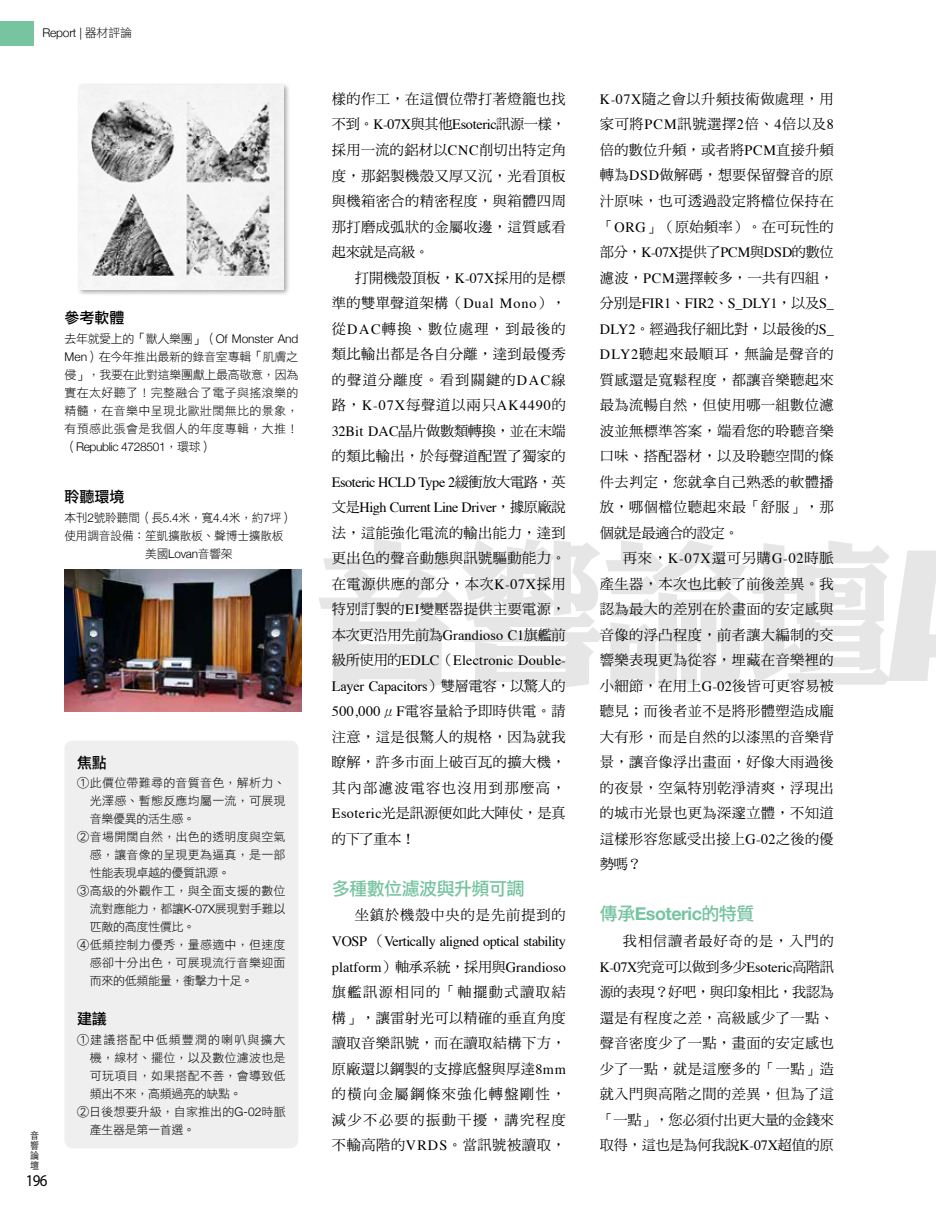
<style>
.page{position:relative;width:936px;height:1212px;background:#fff}
.page>*{position:absolute;margin:0;border:0;box-sizing:border-box;transform-origin:0 0}
.t1{font:157.5px "DF Li King Hei Std W8";color:#000;scale:.94 1}
.t2{font:700 18px "Helvetica Neue";letter-spacing:-.03em;color:#77c4a1}
.t3{font:18px "DF Li Hei Std W5";letter-spacing:-.03em;color:#77c4a1}
.t4{font:16.5px "Myriad Pro";color:#000;scale:.91 1}
.t5{font:15px "DF Li Hei Std W5";color:#000}
.t6{font:14.25px/25.5px "DF Ming Std W5";letter-spacing:.025em;color:#000;text-align:justify}
.t7{font:14.25px/25.5px "Times";letter-spacing:-.025em;color:#000}
.t8{font:14.25px/25.5px "Times";letter-spacing:.015em;color:#000}
.t9{font:14.25px "Times";color:#000}
.t10{font:14.25px "Times";letter-spacing:.06em;color:#000}
.t11{font:14.25px "DF Ming Std W5";letter-spacing:.06em;color:#000}
.t12{font:14.25px "DF Ming Std W5";letter-spacing:.075em;color:#000}
.t13{font:12px/18px "DF Li Hei Std W3";letter-spacing:.02em;color:#000;text-align:justify}
.t14{font:12px "DF Li Hei Std W3";letter-spacing:-.03em;color:#000}
.t15{font:300 12px "Helvetica Neue";letter-spacing:-.03em;color:#000}
.t16{font:12px "DF Li Hei Std W3";letter-spacing:-.025em;color:#000}
.t17{font:12px "DF Li Hei Std W3";letter-spacing:-.02em;color:#000}
.t18{font:12px "DF Li Hei Std W3";letter-spacing:.09em;color:#000}
.t19{font:300 9.9px/10.2px "ST Heiti TC";color:#000;text-align:justify;scale:.91 1}
.s1{font-family:"DF Li Hei Std W3";font-weight:400}
.s2{font-family:"Helvetica Neue";font-weight:300}
.s3{font-family:"Times"}
.s4{font-family:"DF Ming Std W5"}
.s5{font-family:"DF Li Hei Std W5";font-weight:400}
</style>
<div class="page">
<div style="left:77px;top:82px;width:213px;height:214px;background:#000;opacity:.35"></div>
<img style="left:79px;top:85px;width:204px;height:204px">
<div style="left:64px;top:741px;width:234px;height:407px;background:#efefef;border-radius:9px"></div>
<img style="left:64px;top:569px;width:237px;height:143px">
<div style="left:0;top:21px;width:33px;height:24px;background:#77c4a1"></div>
<p class="t15" style="left:43px;top:23px;width:91px">Report | <span class="s1">器材評論</span></p>
<p class="t5" style="left:64px;top:310px;width:61px">參考軟體</p>
<p class="t13" style="left:64px;top:329px;width:235px">去年就愛上的「獸人樂團」（<span class="s2">Of Monster And Men</span>）在今年推出最新的錄音室專輯「肌膚之侵」，我要在此對這樂團獻上最高敬意，因為實在太好聽了！完整融合了電子與搖滾樂的精髓，在音樂中呈現北歐壯闊無比的景象，有預感此張會是我個人的年度專輯，大推！</p>
<p class="t15" style="left:64px;top:437px;width:149px"><span class="s1">（</span>Republic 4728501<span class="s1">，環球）</span></p>
<p class="t5" style="left:64px;top:488px;width:61px">聆聽環境</p>
<p class="t13" style="left:64px;top:508px;width:230px">本刊<span class="s2">2</span>號聆聽間（長<span class="s2">5.4</span>米，寬<span class="s2">4.4</span>米，約<span class="s2">7</span>坪）</p>
<p class="t17" style="left:64px;top:529px;width:221px">使用調音設備：笙凱擴散板、聲博士擴散板</p>
<p class="t13" style="left:145px;top:544px;width:89px">美國<span class="s2">Lovan</span>音響架</p>
<p class="t19" style="left:30px;top:1129px;width:11px">音響論壇</p>
<p class="t4" style="left:26px;top:1170px;width:25px">196</p>
<p class="t5" style="left:77px;top:754px;width:31px">焦點</p>
<p class="t13" style="left:77px;top:774px;width:210px">①此價位帶難尋的音質音色，解析力、</p>
<p class="t13" style="left:90px;top:792px;width:197px">光澤感、暫態反應均屬一流，可展現</p>
<p class="t14" style="left:90px;top:813px;width:107px">音樂優異的活生感。</p>
<p class="t13" style="left:77px;top:828px;width:210px">②音場開闊自然，出色的透明度與空氣</p>
<p class="t13" style="left:90px;top:846px;width:197px">感，讓音像的呈現更為逼真，是一部</p>
<p class="t14" style="left:90px;top:867px;width:142px">性能表現卓越的優質訊源。</p>
<p class="t13" style="left:77px;top:882px;width:210px">③高級的外觀作工，與全面支援的數位</p>
<p class="t16" style="left:90px;top:903px;width:197px">流對應能力，都讓<span class="s2">K-07X</span>展現對手難以</p>
<p class="t14" style="left:90px;top:921px;width:107px">匹敵的高度性價比。</p>
<p class="t13" style="left:77px;top:936px;width:210px">④低頻控制力優秀，量感適中，但速度</p>
<p class="t13" style="left:90px;top:954px;width:197px">感卻十分出色，可展現流行音樂迎面</p>
<p class="t14" style="left:90px;top:975px;width:165px">而來的低頻能量，衝擊力十足。</p>
<p class="t5" style="left:77px;top:1010px;width:31px">建議</p>
<p class="t18" style="left:77px;top:1033px;width:210px">①建議搭配中低頻豐潤的喇叭與擴大</p>
<p class="t13" style="left:90px;top:1048px;width:197px">機，線材、擺位，以及數位濾波也是</p>
<p class="t13" style="left:90px;top:1066px;width:197px">可玩項目，如果搭配不善，會導致低</p>
<p class="t14" style="left:90px;top:1087px;width:153px">頻出不來，高頻過亮的缺點。</p>
<p class="t13" style="left:77px;top:1102px;width:210px">②日後想要升級，自家推出的<span class="s2">G-02</span>時脈</p>
<p class="t14" style="left:90px;top:1123px;width:107px">產生器是第一首選。</p>
<p class="t6" style="left:600px;top:86px;width:235px"><span class="s3">K-07X</span>隨之會以升頻技術做處理，用家可將<span class="s3">PCM</span>訊號選擇<span class="s3">2</span>倍、<span class="s3">4</span>倍以及<span class="s3">8</span>倍的數位升頻，或者將<span class="s3">PCM</span>直接升頻轉為<span class="s3">DSD</span>做解碼，想要保留聲音的原汁原味，也可透過設定將檔位保持在「<span class="s3">ORG</span>」（原始頻率）。在可玩性的</p>
<p class="t9" style="left:600px;top:239px;width:235px"><span class="s4">部分，</span>K-07X<span class="s4">提供了</span>PCM<span class="s4">與</span>DSD<span class="s4">的數位</span></p>
<p class="t6" style="left:600px;top:264px;width:235px">濾波，<span class="s3">PCM</span>選擇較多，一共有四組，</p>
<p class="t8" style="left:600px;top:289px;width:235px"><span class="s4">分別是</span>FIR1<span class="s4">、</span>FIR2<span class="s4">、</span>S_DLY1<span class="s4">，以及</span>S_</p>
<p class="t6" style="left:600px;top:315px;width:235px"><span class="s3">DLY2</span>。經過我仔細比對，以最後的<span class="s3">S_ DLY2</span>聽起來最順耳，無論是聲音的質感還是寬鬆程度，都讓音樂聽起來最為流暢自然，但使用哪一組數位濾波並無標準答案，端看您的聆聽音樂口味、搭配器材，以及聆聽空間的條件去判定，您就拿自己熟悉的軟體播放，哪個檔位聽起來最「舒服」，那個就是最適合的設定。</p>
<p class="t6" style="left:600px;top:545px;width:235px;text-indent:23px">再來，<span class="s3">K-07X</span>還可另購<span class="s3">G-02</span>時脈產生器，本次也比較了前後差異。我認為最大的差別在於畫面的安定感與音像的浮凸程度，前者讓大編制的交響樂表現更為從容，埋藏在音樂裡的小細節，在用上<span class="s3">G-02</span>後皆可更容易被聽見；而後者並不是將形體塑造成龐大有形，而是自然的以漆黑的音樂背景，讓音像浮出畫面，好像大雨過後的夜景，空氣特別乾淨清爽，浮現出的城市光景也更為深邃立體，不知道這樣形容您感受出接上<span class="s3">G-02</span>之後的優勢嗎？</p>
<p class="t2" style="left:600px;top:900px;width:156px"><span class="s5">傳承</span>Esoteric<span class="s5">的特質</span></p>
<p class="t12" style="left:622px;top:933px;width:212px">我相信讀者最好奇的是，入門的</p>
<p class="t9" style="left:600px;top:953px;width:235px">K-07X<span class="s4">究竟可以做到多少</span>Esoteric<span class="s4">高階訊</span></p>
<p class="t6" style="left:600px;top:979px;width:235px">源的表現？好吧，與印象相比，我認為還是有程度之差，高級感少了一點、聲音密度少了一點，畫面的安定感也少了一點，就是這麼多的「一點」造就入門與高階之間的差異，但為了這「一點」，您必須付出更大量的金錢來取得，這也是為何我說<span class="s3">K-07X</span>超值的原</p>
<p class="t6" style="left:332px;top:86px;width:235px">樣的作工，在這價位帶打著燈籠也找</p>
<p class="t7" style="left:332px;top:111px;width:235px"><span class="s4">不到。</span>K-07X<span class="s4">與其他</span>Esoteric<span class="s4">訊源一樣，</span></p>
<p class="t6" style="left:332px;top:137px;width:235px">採用一流的鋁材以<span class="s3">CNC</span>削切出特定角度，那鋁製機殼又厚又沉，光看頂板與機箱密合的精密程度，與箱體四周那打磨成弧狀的金屬收邊，這質感看起來就是高級。</p>
<p class="t6" style="left:332px;top:264px;width:235px;text-indent:23px">打開機殼頂板，<span class="s3">K-07X</span>採用的是標準的雙單聲道架構（<span class="s3">Dual Mono</span>），從<span class="s3">DAC</span>轉換、數位處理，到最後的類比輸出都是各自分離，達到最優秀的聲道分離度。看到關鍵的<span class="s3">DAC</span>線</p>
<p class="t10" style="left:332px;top:392px;width:235px"><span class="s4">路，</span>K-07X<span class="s4">每聲道以兩只</span>AK4490<span class="s4">的</span></p>
<p class="t6" style="left:332px;top:417px;width:235px"><span class="s3">32Bit DAC</span>晶片做數類轉換，並在末端的類比輸出，於每聲道配置了獨家的</p>
<p class="t7" style="left:332px;top:468px;width:235px">Esoteric HCLD Type 2<span class="s4">緩衝放大電路，英文是</span>High Current Line Driver<span class="s4">，據原廠說</span></p>
<p class="t6" style="left:332px;top:519px;width:235px">法，這能強化電流的輸出能力，達到更出色的聲音動態與訊號驅動能力。在電源供應的部分，本次<span class="s3">K-07X</span>採用特別訂製的<span class="s3">EI</span>變壓器提供主要電源，本次更沿用先前為<span class="s3">Grandioso C1</span>旗艦前</p>
<p class="t8" style="left:332px;top:646px;width:235px"><span class="s4">級所使用的</span>EDLC<span class="s4">（</span>Electronic Double-<br>Layer Capacitors<span class="s4">）雙層電容，以驚人的</span></p>
<p class="t6" style="left:332px;top:698px;width:235px"><span class="s3">500,000</span>μ<span class="s3">F</span>電容量給予即時供電。請注意，這是很驚人的規格，因為就我瞭解，許多市面上破百瓦的擴大機，其內部濾波電容也沒用到那麼高，<span class="s3">Esoteric</span>光是訊源便如此大陣仗，是真的下了重本！</p>
<p class="t3" style="left:332px;top:879px;width:194px">多種數位濾波與升頻可調</p>
<p class="t11" style="left:355px;top:908px;width:212px">坐鎮於機殼中央的是先前提到的</p>
<p class="t7" style="left:332px;top:927px;width:235px">VOSP <span class="s4">（</span>Vertically aligned optical stability platform<span class="s4">）軸承系統，採用與</span>Grandioso</p>
<p class="t6" style="left:332px;top:979px;width:235px">旗艦訊源相同的「軸擺動式讀取結構」，讓雷射光可以精確的垂直角度讀取音樂訊號，而在讀取結構下方，原廠還以鋼製的支撐底盤與厚達<span class="s3">8mm</span>的橫向金屬鋼條來強化轉盤剛性，減少不必要的振動干擾，講究程度不輸高階的<span class="s3">VRDS</span>。當訊號被讀取，</p>
<h1 class="t1" style="left:314px;top:529px;width:617px">音響論壇</h1>
</div>
